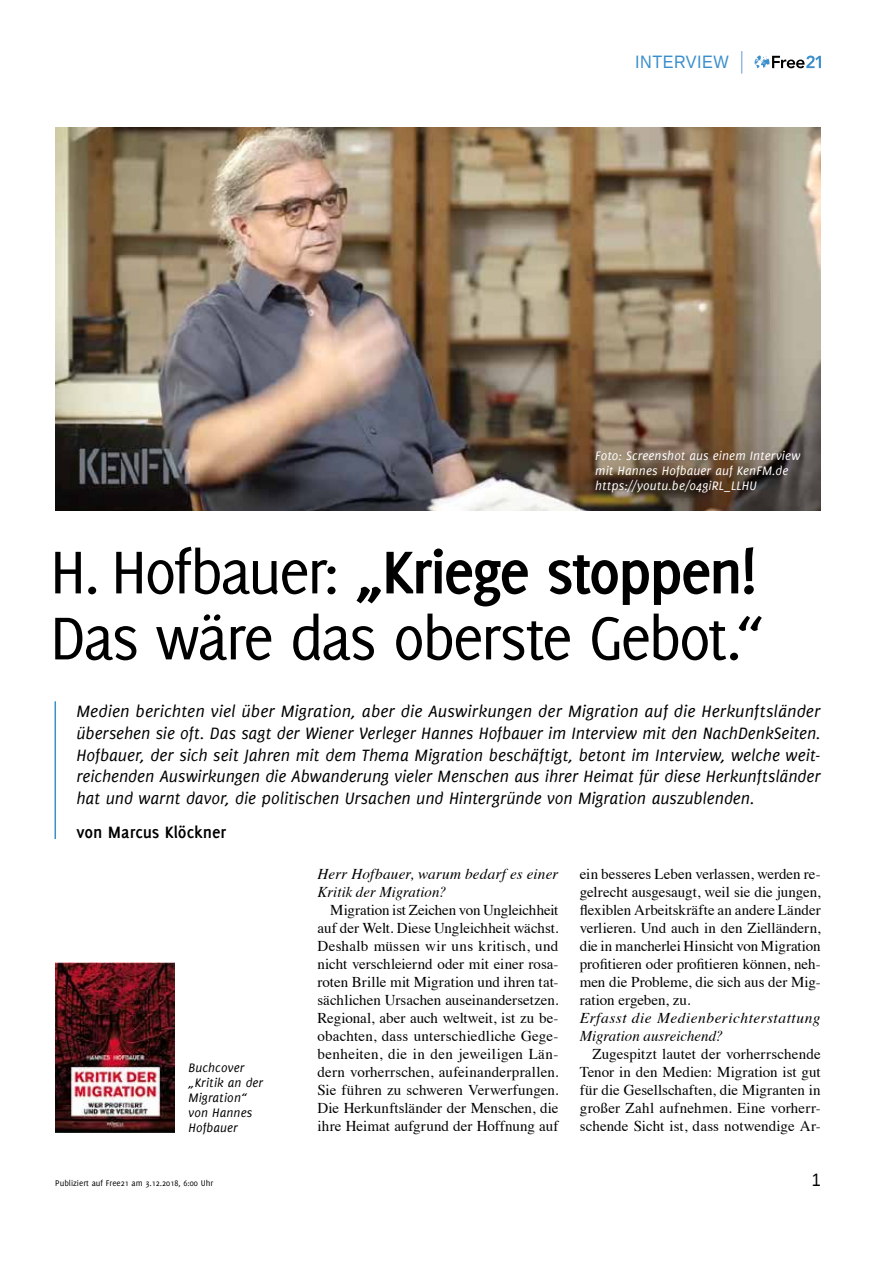
<style>
.page{position:relative;width:893px;height:1263px;background:#fff}
.page>*{position:absolute;margin:0;border:0;box-sizing:border-box;transform-origin:0 0}
.t1{font:66px/66px "Delicious";letter-spacing:-.045em;color:#000}
.t2{font:italic 18px/21.6px "Delicious";color:#000;text-align:justify}
.t3{font:700 18px "Delicious";color:#000}
.t4{font:18px "Liberation Sans";letter-spacing:.03em;color:#3a8ecb;scale:.9 1}
.t5{font:18px "Liberation Sans";color:#000;scale:.9 1}
.t6{font:15px/18px "Times";color:#000;text-align:justify}
.t7{font:italic 15px/18px "Times";letter-spacing:.03em;color:#000}
.t8{font:italic 15px/18px "Times";letter-spacing:.01em;color:#000}
.t9{font:italic 13.5px/15px "Delicious";letter-spacing:.01em;color:#fff}
.t10{font:italic 13.5px/15px "Delicious";letter-spacing:.01em;color:#000}
.t11{font:9px "Delicious";color:#000}
.s1{font-weight:700}
</style>
<div class="page">
<svg style="left:755px;top:55px;width:66px;height:13px"></svg>
<svg style="left:741px;top:51px;width:1px;height:23px"></svg>
<img style="left:55px;top:963px;width:119px;height:169px">
<hr style="left:55px;top:701px;width:1px;height:138px;background:#3a8ecb">
<img style="left:55px;top:128px;width:766px;height:382px">
<p class="t4" style="left:635px;top:52px;width:106px">INTERVI EW</p>
<p class="t9" style="left:595px;top:448px;width:207px">Foto: Screenshot aus einem Interview mit Hannes Hofbauer auf KenFM.de https://youtu.be/o4giRL_LLHU</p>
<h1 class="t1" style="left:50px;top:538px;width:716px">H. Hofbauer: <span class="s1">„Kriege stoppen!<br></span>Das wäre das oberste Gebot.“</h1>
<p class="t2" style="left:77px;top:701px;width:746px">Medien berichten viel über Migration, aber die Auswirkungen der Migration auf die Herkunftsländer übersehen sie oft. Das sagt der Wiener Verleger Hannes Hofbauer im Interview mit den NachDenkSeiten.<br>Hofbauer, der sich seit Jahren mit dem Thema Migration beschäftigt, betont im Interview, welche weit&shy;reichenden Auswirkungen die Abwanderung vieler Menschen aus ihrer Heimat für diese Herkunftsländer hat und warnt davor, die politischen Ursachen und Hintergründe von Migration auszublenden.</p>
<p class="t3" style="left:77px;top:821px;width:151px">von Marcus Klöckner</p>
<p class="t10" style="left:189px;top:1060px;width:76px">Buchcover „Kritik an der<br>Migration“ von Hannes<br>Hofbauer</p>
<p class="t8" style="left:317px;top:864px;width:242px">Herr Hofbauer, warum bedarf es einer<br>Kritik der Migration?</p>
<p class="t6" style="left:317px;top:900px;width:242px;text-indent:13px">Migration ist Zeichen von Ungleichheit auf der Welt. Diese Ungleichheit wächst.<br>Deshalb müssen wir uns kritisch, und nicht verschleiernd oder mit einer rosa&shy;roten Brille mit Migration und ihren tat&shy;sächlichen Ursachen auseinandersetzen.<br>Regional, aber auch weltweit, ist zu be&shy;obachten, dass unterschiedliche Gege&shy;benheiten, die in den jeweiligen Län&shy;dern vorherrschen, aufeinanderprallen.<br>Sie führen zu schweren Verwerfungen.<br>Die Herkunftsländer der Menschen, die ihre Heimat aufgrund der Hoffnung auf</p>
<p class="t6" style="left:580px;top:864px;width:242px">ein besseres Leben verlassen, werden re&shy;gelrecht ausgesaugt, weil sie die jungen, flexiblen Arbeitskräfte an andere Länder verlieren. Und auch in den Zielländern, die in mancherlei Hinsicht von Migration profitieren oder profitieren können, neh&shy;men die Probleme, die sich aus der Mig&shy;ration ergeben, zu.</p>
<p class="t7" style="left:580px;top:1008px;width:242px">Erfasst die Medienberichterstattung<br>Migration ausreichend?</p>
<p class="t6" style="left:580px;top:1044px;width:242px;text-indent:13px">Zugespitzt lautet der vorherrschende Tenor in den Medien: Migration ist gut für die Gesellschaften, die Migranten in großer Zahl aufnehmen. Eine vorherr&shy;schende Sicht ist, dass notwendige Ar-</p>
<p class="t11" style="left:55px;top:1177px;width:159px">Publiziert auf Free21 am 3.12.2018, 6:00 Uhr</p>
<p class="t5" style="left:812px;top:1169px;width:12px">1</p>
</div>
